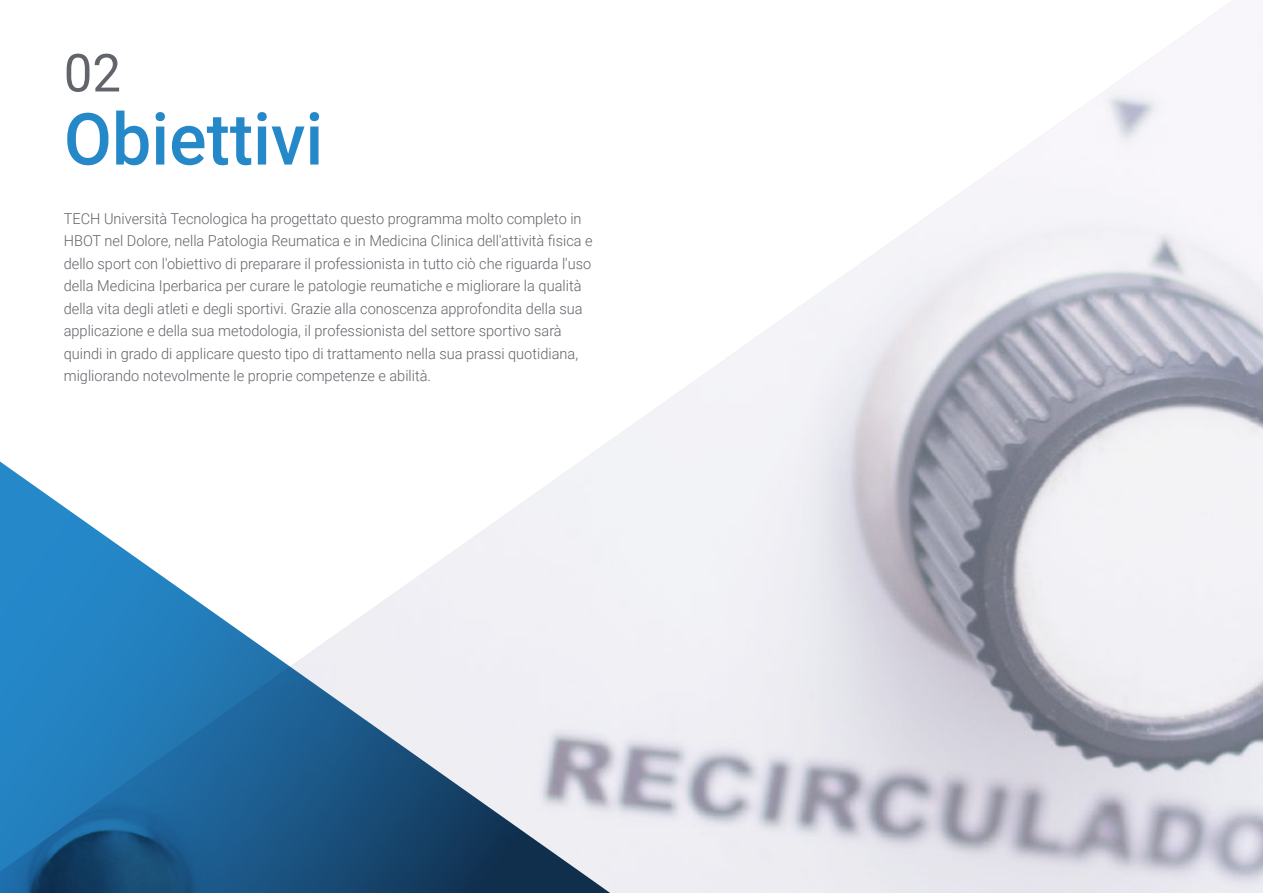
<style>
.page{position:relative;width:1263px;height:893px;background:#fff}
.page>*{position:absolute;margin:0;border:0;box-sizing:border-box;transform-origin:0 0}
.t1{font:500 72px "Roboto";color:#2488c9}
.t2{font:52.5px "Roboto";color:#61646a}
.t3{font:300 15px/22.5px "Roboto";color:#61646a}
</style>
<div class="page">
<img style="left:603px;top:0;width:660px;height:893px">
<svg style="left:0;top:446px;width:640px;height:447px"></svg>
<h2 class="t2" style="left:64px;top:36px;width:59px">02</h2>
<h1 class="t1" style="left:64px;top:89px;width:261px">Obiettivi</h1>
<p class="t3" style="left:64px;top:207px;width:530px">TECH Università Tecnologica ha progettato questo programma molto completo in HBOT nel Dolore, nella Patologia Reumatica e in Medicina Clinica dell'attività fisica e dello sport con l'obiettivo di preparare il professionista in tutto ciò che riguarda l'uso della Medicina Iperbarica per curare le patologie reumatiche e migliorare la qualità della vita degli atleti e degli sportivi. Grazie alla conoscenza approfondita della sua applicazione e della sua metodologia, il professionista del settore sportivo sarà quindi in grado di applicare questo tipo di trattamento nella sua prassi quotidiana, migliorando notevolmente le proprie competenze e abilità.</p>
</div>
